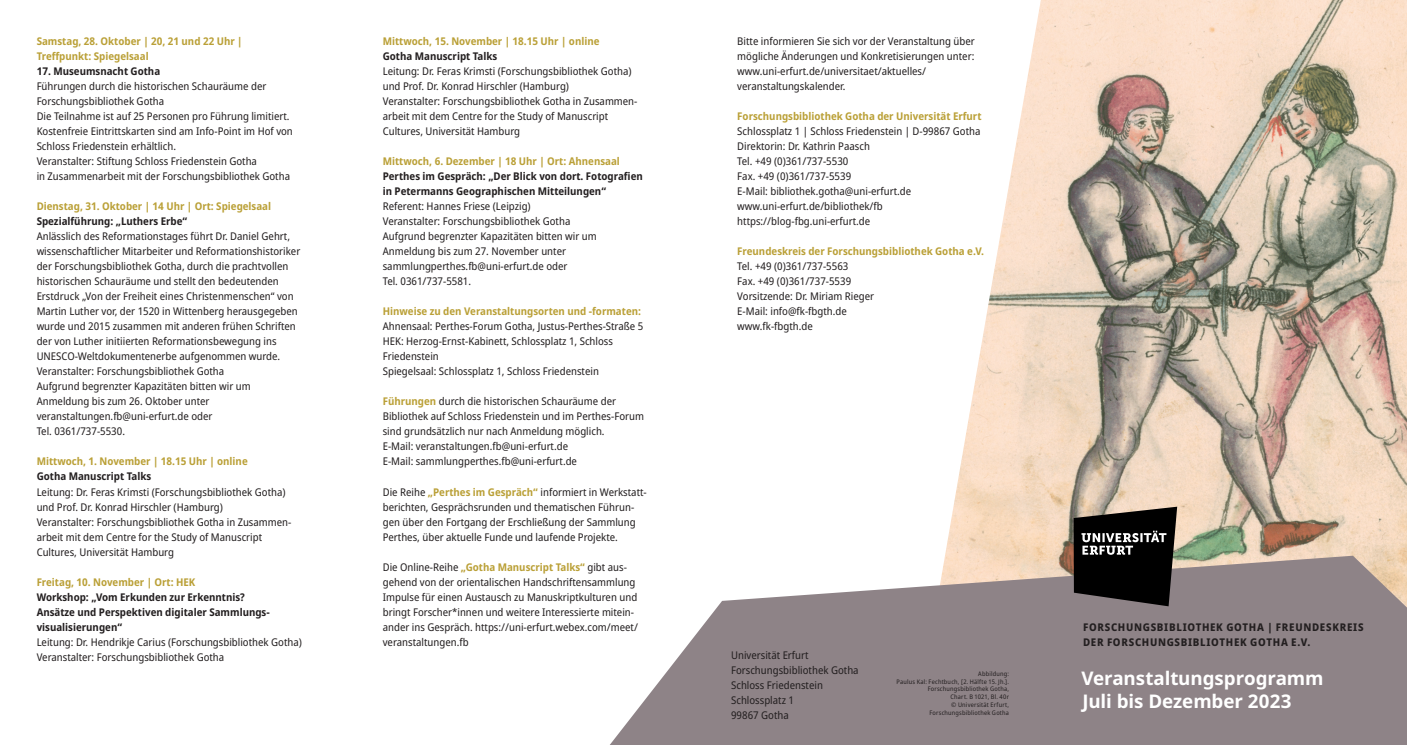
<style>
.page{position:relative;width:1407px;height:745px;background:#fff}
.page>*{position:absolute;margin:0;border:0;box-sizing:border-box;transform-origin:0 0}
.t1{font:700 18.75px/23.8px "Noto Sans";letter-spacing:-.005em;color:#fff}
.t2{font:semi-condensed 10.62px/15px "Noto Sans";color:#231f20}
.t3{font:700 semi-condensed 10.62px/15px "Noto Sans";color:#baa037}
.t4{font:700 semi-condensed 10.62px/15px "Noto Sans";color:#231f20}
.t5{font:800 semi-condensed 10.62px/15px "Noto Sans";letter-spacing:.065em;color:#231f20}
.t6{font:semi-condensed 6.25px/7.8px "Noto Sans";letter-spacing:.03em;color:#231f20;text-align:right}
.s1{font-weight:700;color:#baa037}
</style>
<div class="page">
<img style="left:945px;top:0;width:462px;height:555px">
<svg style="left:610px;top:555px;width:797px;height:189px;background:#a2989a"></svg>
<svg style="left:1073px;top:506px;width:104px;height:100px;background:#2d2b29"></svg>
<p class="t3" style="left:37px;top:34px;width:207px">Samstag, 28. Oktober | 20, 21 und 22 Uhr |<br>Treffpunkt: Spiegelsaal</p>
<p class="t4" style="left:37px;top:64px;width:125px">17. Museumsnacht Gotha</p>
<p class="t2" style="left:37px;top:79px;width:258px">Führungen durch die historischen Schauräume der Forschungsbibliothek Gotha<br>Die Teilnahme ist auf 25 Personen pro Führung limitiert.<br>Kostenfreie Eintrittskarten sind am Info-Point im Hof von Schloss Friedenstein erhältlich.<br>Veranstalter: Stiftung Schloss Friedenstein Gotha<br>in Zusammenarbeit mit der Forschungsbibliothek Gotha</p>
<p class="t3" style="left:37px;top:199px;width:236px">Dienstag, 31. Oktober | 14 Uhr | Ort: Spiegelsaal</p>
<p class="t4" style="left:37px;top:214px;width:152px">Spezialführung: „Luthers Erbe“</p>
<p class="t2" style="left:37px;top:229px;width:265px">Anlässlich des Reformationstages führt Dr. Daniel Gehrt, wissenschaftlicher Mitarbeiter und Reformationshistoriker der Forschungsbibliothek Gotha, durch die prachtvollen historischen Schauräume und stellt den bedeutenden Erstdruck „Von der Freiheit eines Christenmenschen“ von Martin Luther vor, der 1520 in Wittenberg herausgegeben wurde und 2015 zusammen mit anderen frühen Schriften der von Luther initiierten Reformationsbewegung ins UNESCO-Weltdokumentenerbe aufgenommen wurde.<br>Veranstalter: Forschungsbibliothek Gotha<br>Aufgrund begrenzter Kapazitäten bitten wir um Anmeldung bis zum 26. Oktober unter veranstaltungen.fb@uni-erfurt.de oder<br>Tel. 0361/737-5530.</p>
<p class="t3" style="left:37px;top:454px;width:213px">Mittwoch, 1. November | 18.15 Uhr | online</p>
<p class="t4" style="left:37px;top:469px;width:116px">Gotha Manuscript Talks</p>
<p class="t2" style="left:37px;top:484px;width:256px">Leitung: Dr. Feras Krimsti (Forschungsbibliothek Gotha) und Prof. Dr. Konrad Hirschler (Hamburg)<br>Veranstalter: Forschungsbibliothek Gotha in Zusammen&shy;arbeit mit dem Centre for the Study of Manuscript Cultures, Universität Hamburg</p>
<p class="t3" style="left:37px;top:574px;width:160px">Freitag, 10. November | Ort: HEK</p>
<p class="t4" style="left:37px;top:589px;width:235px">Workshop: „Vom Erkunden zur Erkenntnis?<br>Ansätze und Perspektiven digitaler Sammlungs&shy;visualisierungen“</p>
<p class="t2" style="left:37px;top:634px;width:267px">Leitung: Dr. Hendrikje Carius (Forschungsbibliothek Gotha)<br>Veranstalter: Forschungsbibliothek Gotha</p>
<p class="t3" style="left:383px;top:34px;width:218px">Mittwoch, 15. November | 18.15 Uhr | online</p>
<p class="t4" style="left:383px;top:49px;width:116px">Gotha Manuscript Talks</p>
<p class="t2" style="left:383px;top:64px;width:256px">Leitung: Dr. Feras Krimsti (Forschungsbibliothek Gotha) und Prof. Dr. Konrad Hirschler (Hamburg)<br>Veranstalter: Forschungsbibliothek Gotha in Zusammen&shy;arbeit mit dem Centre for the Study of Manuscript Cultures, Universität Hamburg</p>
<p class="t3" style="left:383px;top:154px;width:239px">Mittwoch, 6. Dezember | 18 Uhr | Ort: Ahnensaal</p>
<p class="t4" style="left:383px;top:169px;width:262px">Perthes im Gespräch: „Der Blick von dort. Fotografien in Petermanns Geographischen Mitteilungen“</p>
<p class="t2" style="left:383px;top:199px;width:215px">Referent: Hannes Friese (Leipzig)<br>Veranstalter: Forschungsbibliothek Gotha Aufgrund begrenzter Kapazitäten bitten wir um Anmeldung bis zum 27. November unter sammlungperthes.fb@uni-erfurt.de oder<br>Tel. 0361/737-5581.</p>
<p class="t3" style="left:383px;top:304px;width:260px">Hinweise zu den Veranstaltungsorten und -formaten:</p>
<p class="t2" style="left:383px;top:319px;width:262px">Ahnensaal: Perthes-Forum Gotha, Justus-Perthes-Straße 5<br>HEK: Herzog-Ernst-Kabinett, Schlossplatz 1, Schloss Friedenstein<br>Spiegelsaal: Schlossplatz 1, Schloss Friedenstein</p>
<p class="t2" style="left:383px;top:394px;width:263px"><span class="s1">Führungen</span> durch die historischen Schauräume der Bibliothek auf Schloss Friedenstein und im Perthes-Forum sind grundsätzlich nur nach Anmeldung möglich.<br>E-Mail: veranstaltungen.fb@uni-erfurt.de<br>E-Mail: sammlungperthes.fb@uni-erfurt.de</p>
<p class="t2" style="left:383px;top:484px;width:266px">Die Reihe <span class="s1">„Perthes im Gespräch“</span> informiert in Werkstatt&shy;berichten, Gesprächsrunden und thematischen Führun&shy;gen über den Fortgang der Erschließung der Sammlung Perthes, über aktuelle Funde und laufende Projekte.</p>
<p class="t2" style="left:383px;top:559px;width:257px">Die Online-Reihe <span class="s1">„Gotha Manuscript Talks“</span> gibt aus&shy;gehend von der orientalischen Handschriftensammlung Impulse für einen Austausch zu Manuskriptkulturen und bringt Forscher*innen und weitere Interessierte mitein&shy;ander ins Gespräch. https://uni-erfurt.webex.com/meet/ veranstaltungen.fb</p>
<p class="t2" style="left:737px;top:34px;width:239px">Bitte informieren Sie sich vor der Veranstaltung über mögliche Änderungen und Konkretisierungen unter: www.uni-erfurt.de/universitaet/aktuelles/ veranstaltungskalender.</p>
<p class="t3" style="left:737px;top:109px;width:246px">Forschungsbibliothek Gotha der Universität Erfurt</p>
<p class="t2" style="left:737px;top:124px;width:245px">Schlossplatz 1 | Schloss Friedenstein | D-99867 Gotha Direktorin: Dr. Kathrin Paasch<br>Tel. +49 (0)361/737-5530<br>Fax. +49 (0)361/737-5539<br>E-Mail: bibliothek.gotha@uni-erfurt.de www.uni-erfurt.de/bibliothek/fb https://blog-fbg.uni-erfurt.de</p>
<p class="t3" style="left:737px;top:244px;width:248px">Freundeskreis der Forschungsbibliothek Gotha e.V.</p>
<p class="t2" style="left:737px;top:259px;width:138px">Tel. +49 (0)361/737-5563<br>Fax. +49 (0)361/737-5539<br>Vorsitzende: Dr. Miriam Rieger<br>E-Mail: info@fk-fbgth.de www.fk-fbgth.de</p>
<p class="t2" style="left:731px;top:647px;width:129px">Universität Erfurt<br>Forschungsbibliothek Gotha<br>Schloss Friedenstein<br>Schlossplatz 1<br>99867 Gotha</p>
<p class="t6" style="left:896px;top:669px;width:114px">Abbildung:<br>Paulus Kal: Fechtbuch, [2. Hälfte 15. Jh.].<br>Forschungsbibliothek Gotha,<br>Chart. B 1021, Bl. 40r<br>© Universität Erfurt,<br>Forschungsbibliothek Gotha</p>
<p class="t5" style="left:1083px;top:619px;width:282px">FORSCHUNGSBIBLIOTHEK GOTHA | FREUNDESKREIS<br>DER FORSCHUNGSBIBLIOTHEK GOTHA E.V.</p>
<h1 class="t1" style="left:1081px;top:666px;width:244px">Veranstaltungsprogramm<br>Juli bis Dezember 2023</h1>
</div>
